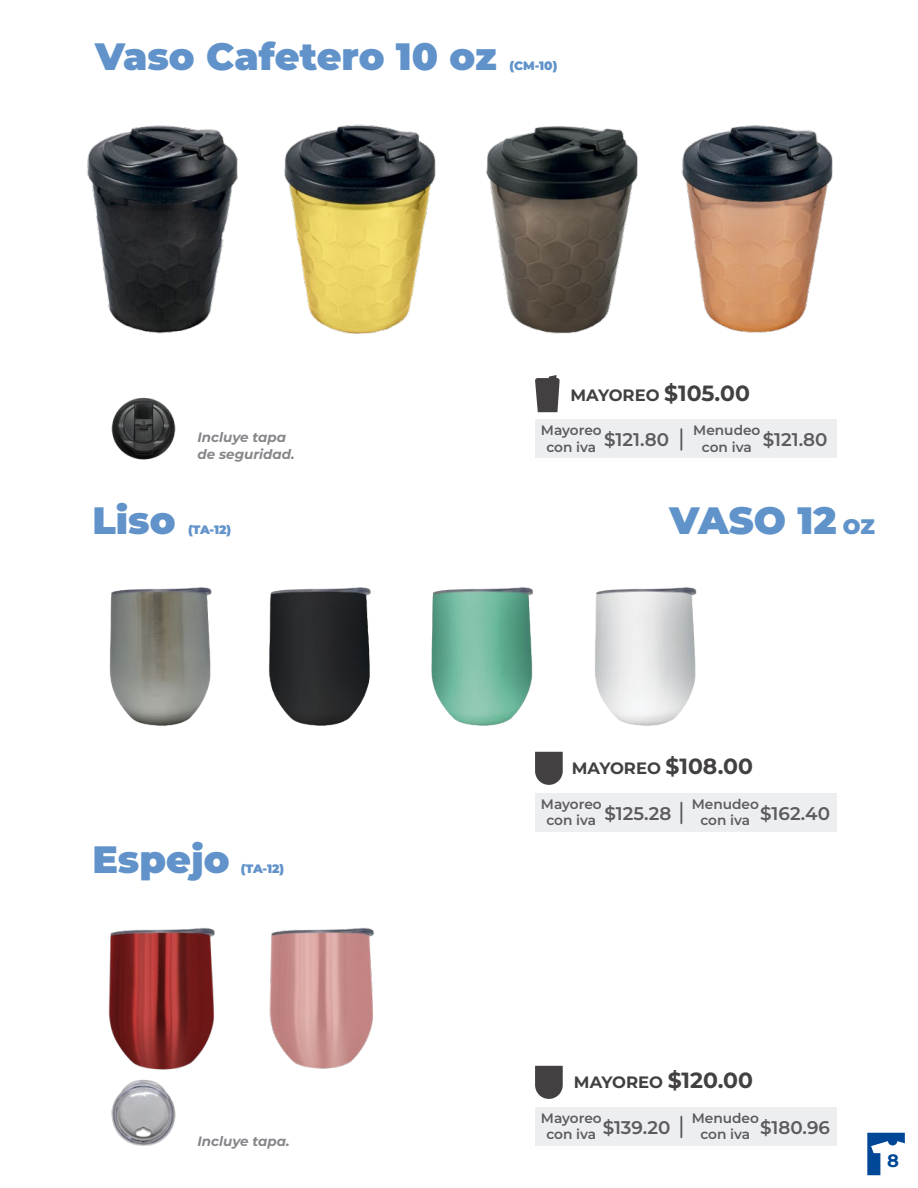
<style>
.page{position:relative;width:918px;height:1188px;background:#fff}
.page>*{position:absolute;margin:0;border:0;box-sizing:border-box;transform-origin:0 0}
.t1{font:900 38.1px "Montserrat";color:#6193ca}
.t2{font:900 38.1px "Montserrat";color:#6093ca}
.t3{font:600 18.3px "Montserrat";color:#5c5b5f}
.t4{font:700 18px "Montserrat";color:#004897}
.t5{font:700 16.5px "Montserrat";color:#434041}
.t6{font:600 13.65px/16.5px "Montserrat";color:#5c5b5f;text-align:center}
.t7{font:italic 700 13.5px/16.2px "Montserrat";color:#88868b}
.t8{font:900 12.15px "Montserrat";color:#6193ca}
.s1{font-size:21.9px}
.s2{font-size:21px}
</style>
<div class="page">
<img style="left:87px;top:124px;width:746px;height:210px">
<img style="left:108px;top:927px;width:107px;height:143px">
<img style="left:109px;top:587px;width:588px;height:139px">
<img style="left:269px;top:927px;width:106px;height:142px">
<svg style="left:867px;top:1133px;width:38px;height:42px"></svg>
<img style="left:111px;top:1079px;width:65px;height:67px">
<img style="left:111px;top:397px;width:65px;height:63px">
<svg style="left:535px;top:375px;width:25px;height:37px"></svg>
<div style="left:535px;top:419px;width:302px;height:39px;background:#edeef0"></div>
<hr style="left:680px;top:429px;width:2px;height:21px;background:#5c5b5f">
<div style="left:535px;top:793px;width:302px;height:38px;background:#edeef0"></div>
<hr style="left:680px;top:803px;width:2px;height:20px;background:#5c5b5f">
<svg style="left:535px;top:752px;width:28px;height:33px"></svg>
<svg style="left:535px;top:1066px;width:28px;height:33px"></svg>
<div style="left:535px;top:1107px;width:302px;height:38px;background:#edeef0"></div>
<hr style="left:680px;top:1117px;width:2px;height:20px;background:#5c5b5f">
<h1 class="t1" style="left:95px;top:31px;width:403px">Vaso Cafetero 10 oz</h1>
<p class="t8" style="left:509px;top:58px;width:49px">(CM-10)</p>
<p class="t7" style="left:197px;top:429px;width:99px">Incluye tapa de seguridad.</p>
<h1 class="t1" style="left:92px;top:495px;width:85px">Liso</h1>
<p class="t8" style="left:188px;top:522px;width:45px">(TA-12)</p>
<h1 class="t1" style="left:92px;top:834px;width:139px">Espejo</h1>
<p class="t8" style="left:241px;top:860px;width:45px">(TA-12)</p>
<p class="t7" style="left:197px;top:1133px;width:94px">Incluye tapa.</p>
<p class="t5" style="left:570px;top:384px;width:181px">MAYOREO <span class="s1">$105.00</span></p>
<p class="t6" style="left:693px;top:422px;width:69px">Menudeo</p>
<p class="t6" style="left:541px;top:422px;width:62px">Mayoreo con iva</p>
<h2 class="t3" style="left:604px;top:428px;width:66px">$121.80</h2>
<h2 class="t3" style="left:702px;top:428px;width:127px"><sub>con</sub> <sub>iva</sub> $121.80</h2>
<h1 class="t2" style="left:670px;top:495px;width:207px">VASO 12 <span class="s2">OZ</span></h1>
<p class="t5" style="left:572px;top:757px;width:183px">MAYOREO <span class="s1">$108.00</span></p>
<p class="t6" style="left:541px;top:795px;width:62px">Mayoreo con iva</p>
<p class="t6" style="left:692px;top:795px;width:69px">Menudeo</p>
<h2 class="t3" style="left:605px;top:801px;width:68px">$125.28</h2>
<h2 class="t3" style="left:700px;top:801px;width:131px"><sub>con</sub> <sub>iva</sub> $162.40</h2>
<p class="t5" style="left:574px;top:1071px;width:181px">MAYOREO <span class="s1">$120.00</span></p>
<p class="t6" style="left:541px;top:1109px;width:62px">Mayoreo con iva</p>
<p class="t6" style="left:692px;top:1109px;width:69px">Menudeo</p>
<h2 class="t3" style="left:603px;top:1115px;width:69px">$139.20</h2>
<h2 class="t3" style="left:700px;top:1115px;width:131px"><sub>con</sub> <sub>iva</sub> $180.96</h2>
<h3 class="t4" style="left:887px;top:1148px;width:13px">8</h3>
</div>
